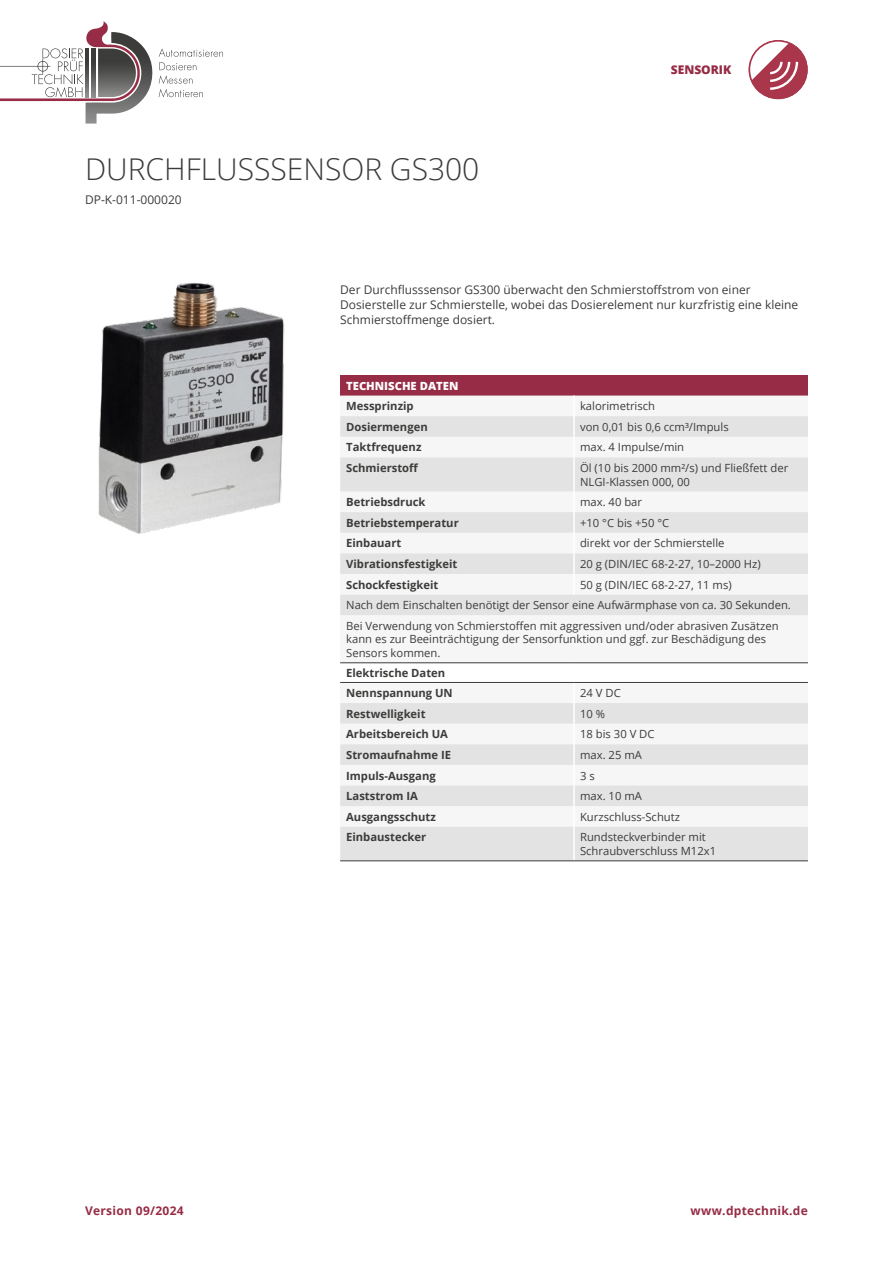
<style>
.page{position:relative;width:893px;height:1263px;background:#fff}
.page>*{position:absolute;margin:0;border:0;box-sizing:border-box;transform-origin:0 0}
.t1{font:300 30px "Open Sans";color:#3c3c3b}
.t2{font:12px/15px "Open Sans";color:#3c3c3b}
.t3{font:700 12px "Open Sans";letter-spacing:.025em;color:#962c45}
.t4{font:800 12px "Open Sans";color:#962c45}
.t5{font:11.25px/13.5px "Open Sans";color:#3c3c3b}
.t6{font:700 11.25px/20.1px "Open Sans";color:#3c3c3b}
.t7{font:800 11.25px "Open Sans";color:#fff}
</style>
<div class="page">
<div style="left:340px;top:375px;width:468px;height:21px;background:#962c45"></div>
<svg style="left:340px;top:416px;width:468px;height:444px"></svg>
<div style="left:340px;top:663px;width:468px;height:19px;background:#fff"></div>
<hr style="left:573px;top:416px;width:2px;height:21px;background:#fff">
<hr style="left:573px;top:437px;width:2px;height:20px;background:#fff">
<hr style="left:573px;top:457px;width:2px;height:34px;background:#fff">
<hr style="left:573px;top:491px;width:2px;height:21px;background:#fff">
<hr style="left:573px;top:512px;width:2px;height:21px;background:#fff">
<hr style="left:573px;top:533px;width:2px;height:20px;background:#fff">
<hr style="left:573px;top:553px;width:2px;height:21px;background:#fff">
<hr style="left:573px;top:574px;width:2px;height:20px;background:#fff">
<hr style="left:573px;top:683px;width:2px;height:20px;background:#fff">
<hr style="left:573px;top:703px;width:2px;height:21px;background:#fff">
<hr style="left:573px;top:724px;width:2px;height:20px;background:#fff">
<hr style="left:573px;top:744px;width:2px;height:21px;background:#fff">
<hr style="left:573px;top:765px;width:2px;height:20px;background:#fff">
<hr style="left:573px;top:785px;width:2px;height:21px;background:#fff">
<hr style="left:573px;top:806px;width:2px;height:21px;background:#fff">
<hr style="left:573px;top:827px;width:2px;height:33px;background:#fff">
<hr style="left:340px;top:860px;width:234px;height:1px;background:#3c3c3b">
<hr style="left:574px;top:860px;width:234px;height:1px;background:#3c3c3b">
<hr style="left:340px;top:662px;width:234px;height:1px;background:#3c3c3b">
<hr style="left:574px;top:662px;width:234px;height:1px;background:#3c3c3b">
<hr style="left:340px;top:682px;width:234px;height:1px;background:#3c3c3b">
<hr style="left:574px;top:682px;width:234px;height:1px;background:#3c3c3b">
<img style="left:98px;top:283px;width:187px;height:251px">
<svg style="left:749px;top:40px;width:59px;height:59px"></svg>
<svg style="left:0;top:21px;width:223px;height:103px"></svg>
<h1 class="t1" style="left:85px;top:149px;width:396px">DURCHFLUSSSENSOR GS300</h1>
<p class="t2" style="left:85px;top:192px;width:98px">DP-K-011-000020</p>
<p class="t4" style="left:671px;top:61px;width:62px">SENSORIK</p>
<p class="t2" style="left:340px;top:282px;width:460px">Der Durchflusssensor GS300 überwacht den Schmierstoffstrom von einer<br>Dosierstelle zur Schmierstelle, wobei das Dosierelement nur kurzfristig eine kleine<br>Schmierstoffmenge dosiert.</p>
<p class="t7" style="left:346px;top:377px;width:114px">TECHNISCHE DATEN</p>
<p class="t6" style="left:346px;top:396px;width:69px">Messprinzip</p>
<p class="t5" style="left:580px;top:399px;width:77px">kalorimetrisch</p>
<p class="t6" style="left:346px;top:416px;width:83px">Dosiermengen</p>
<p class="t5" style="left:580px;top:420px;width:150px">von 0,01 bis 0,6 ccm³/Impuls</p>
<p class="t6" style="left:346px;top:437px;width:77px">Taktfrequenz</p>
<p class="t5" style="left:580px;top:440px;width:106px">max. 4 Impulse/min</p>
<p class="t6" style="left:346px;top:458px;width:74px">Schmierstoff</p>
<p class="t5" style="left:580px;top:461px;width:210px">Öl (10 bis 2000 mm²/s) und Fließfett der<br>NLGI-Klassen 000, 00</p>
<p class="t6" style="left:346px;top:492px;width:81px">Betriebsdruck</p>
<p class="t5" style="left:580px;top:495px;width:64px">max. 40 bar</p>
<p class="t6" style="left:346px;top:512px;width:114px">Betriebstemperatur</p>
<p class="t5" style="left:580px;top:516px;width:91px">+10 °C bis +50 °C</p>
<p class="t6" style="left:346px;top:533px;width:57px">Einbauart</p>
<p class="t5" style="left:580px;top:536px;width:146px">direkt vor der Schmierstelle</p>
<p class="t6" style="left:346px;top:553px;width:113px">Vibrationsfestigkeit</p>
<p class="t5" style="left:580px;top:557px;width:182px">20 g (DIN/IEC 68-2-27, 10–2000 Hz)</p>
<p class="t6" style="left:346px;top:574px;width:94px">Schockfestigkeit</p>
<p class="t5" style="left:346px;top:574px;width:446px;line-height:20.5px;text-indent:234px">50 g (DIN/IEC 68-2-27, 11 ms)<br>Nach dem Einschalten benötigt der Sensor eine Aufwärmphase von ca. 30 Sekunden.<br>Bei Verwendung von Schmierstoffen mit aggressiven und/oder abrasiven Zusätzen</p>
<p class="t5" style="left:346px;top:632px;width:421px">kann es zur Beeinträchtigung der Sensorfunktion und ggf. zur Beschädigung des<br>Sensors kommen.</p>
<p class="t6" style="left:346px;top:662px;width:108px">Elektrische Daten<br>Nennspannung UN</p>
<p class="t5" style="left:580px;top:686px;width:42px">24 V DC</p>
<p class="t3" style="left:85px;top:1202px;width:100px">Version 09/2024</p>
<p class="t6" style="left:346px;top:703px;width:81px">Restwelligkeit</p>
<p class="t5" style="left:580px;top:706px;width:27px">10 %</p>
<p class="t6" style="left:346px;top:724px;width:103px">Arbeitsbereich UA</p>
<p class="t5" style="left:580px;top:727px;width:76px">18 bis 30 V DC</p>
<p class="t6" style="left:346px;top:744px;width:106px">Stromaufnahme IE</p>
<p class="t5" style="left:580px;top:748px;width:63px">max. 25 mA</p>
<p class="t6" style="left:346px;top:765px;width:91px">Impuls-Ausgang</p>
<p class="t5" style="left:580px;top:768px;width:16px">3 s</p>
<p class="t6" style="left:346px;top:786px;width:73px">Laststrom IA</p>
<p class="t5" style="left:580px;top:789px;width:63px">max. 10 mA</p>
<p class="t6" style="left:346px;top:806px;width:91px">Ausgangsschutz</p>
<p class="t5" style="left:580px;top:810px;width:101px">Kurzschluss-Schutz</p>
<p class="t6" style="left:346px;top:827px;width:82px">Einbaustecker</p>
<p class="t5" style="left:580px;top:830px;width:138px">Rundsteckverbinder mit<br>Schraubverschluss M12x1</p>
<p class="t3" style="left:690px;top:1202px;width:119px">www.dptechnik.de</p>
</div>
